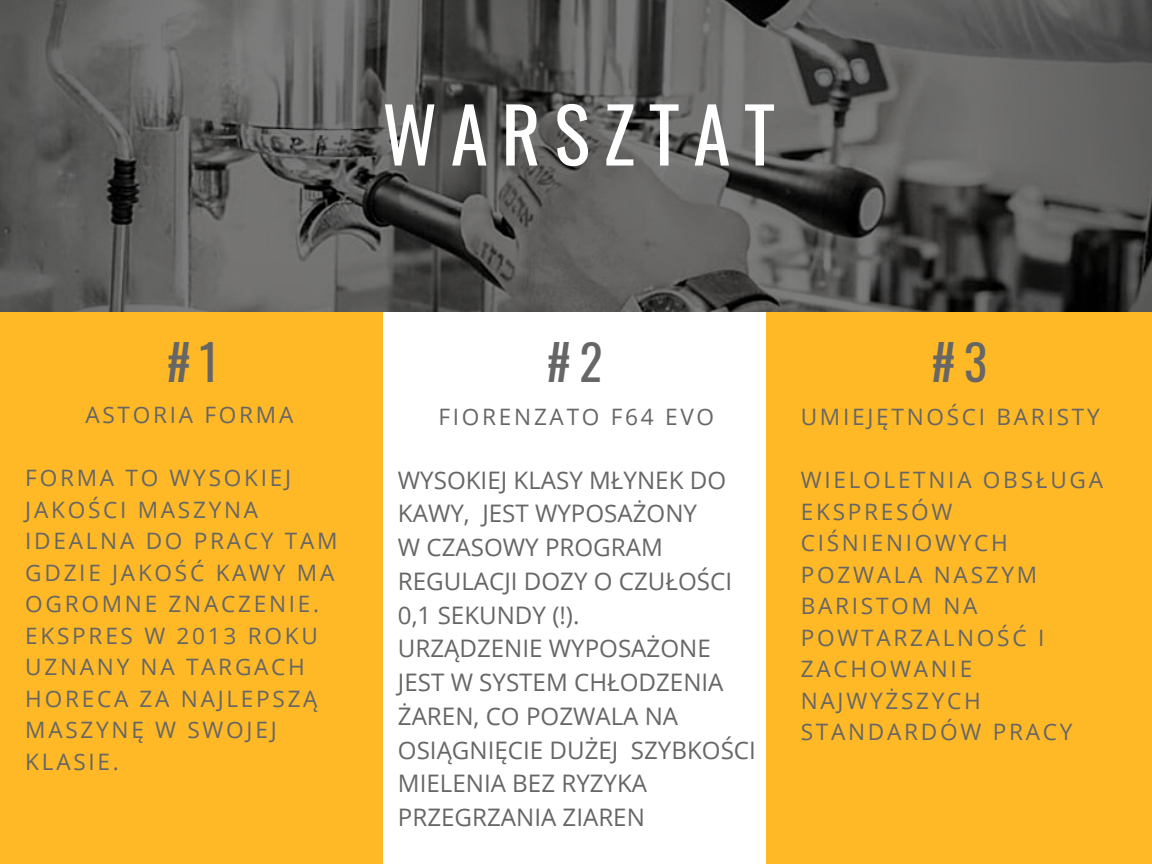
<style>
.page{position:relative;width:1152px;height:864px;background:#fff}
.page>*{position:absolute;margin:0;border:0;box-sizing:border-box;transform-origin:0 0}
.t1{font:75.45px "Oswald";letter-spacing:.18em;color:#fff}
.t2{font:48.3px "Oswald";color:#666}
.t3{font:24.15px/33.8px "Open Sans";color:#666}
.t4{font:22.65px/31.5px "Open Sans";letter-spacing:.12em;color:#666}
</style>
<div class="page">
<svg style="left:0;top:0;width:1152px;height:313px;background:#595958"></svg>
<div style="left:0;top:313px;width:385px;height:551px;background:#ffb926"></div>
<div style="left:383px;top:313px;width:385px;height:551px;background:#fff"></div>
<div style="left:766px;top:312px;width:386px;height:552px;background:#ffb926"></div>
<h1 class="t1" style="left:382px;top:76px;width:395px">WARSZTAT</h1>
<h2 class="t2" style="left:167px;top:325px;width:53px">#1</h2>
<p class="t4" style="left:85px;top:398px;width:209px">ASTORIA FORMA</p>
<p class="t4" style="left:25px;top:461px;width:314px">FORMA TO WYSOKIEJ<br>JAKOŚCI MASZYNA<br>IDEALNA DO PRACY TAM<br>GDZIE JAKOŚĆ KAWY MA<br>OGROMNE ZNACZENIE.<br>EKSPRES W 2013 ROKU<br>UZNANY NA TARGACH<br>HORECA ZA NAJLEPSZĄ<br>MASZYNĘ W SWOJEJ<br>KLASIE.</p>
<h2 class="t2" style="left:547px;top:325px;width:57px">#2</h2>
<p class="t4" style="left:439px;top:401px;width:277px">FIORENZATO F64 EVO</p>
<p class="t3" style="left:398px;top:462px;width:359px">WYSOKIEJ KLASY MŁYNEK DO<br>KAWY, JEST WYPOSAŻONY<br>W CZASOWY PROGRAM<br>REGULACJI DOZY O CZUŁOŚCI<br>0,1 SEKUNDY (!).<br>URZĄDZENIE WYPOSAŻONE<br>JEST W SYSTEM CHŁODZENIA<br>ŻAREN, CO POZWALA NA<br>OSIĄGNIĘCIE DUŻEJ SZYBKOŚCI<br>MIELENIA BEZ RYZYKA<br>PRZEGRZANIA ZIAREN</p>
<h2 class="t2" style="left:932px;top:325px;width:57px">#3</h2>
<p class="t4" style="left:801px;top:401px;width:300px">UMIEJĘTNOŚCI BARISTY</p>
<p class="t4" style="left:801px;top:464px;width:304px">WIELOLETNIA OBSŁUGA<br>EKSPRESÓW<br>CIŚNIENIOWYCH<br>POZWALA NASZYM<br>BARISTOM NA<br>POWTARZALNOŚĆ I<br>ZACHOWANIE<br>NAJWYŻSZYCH<br>STANDARDÓW PRACY</p>
</div>
